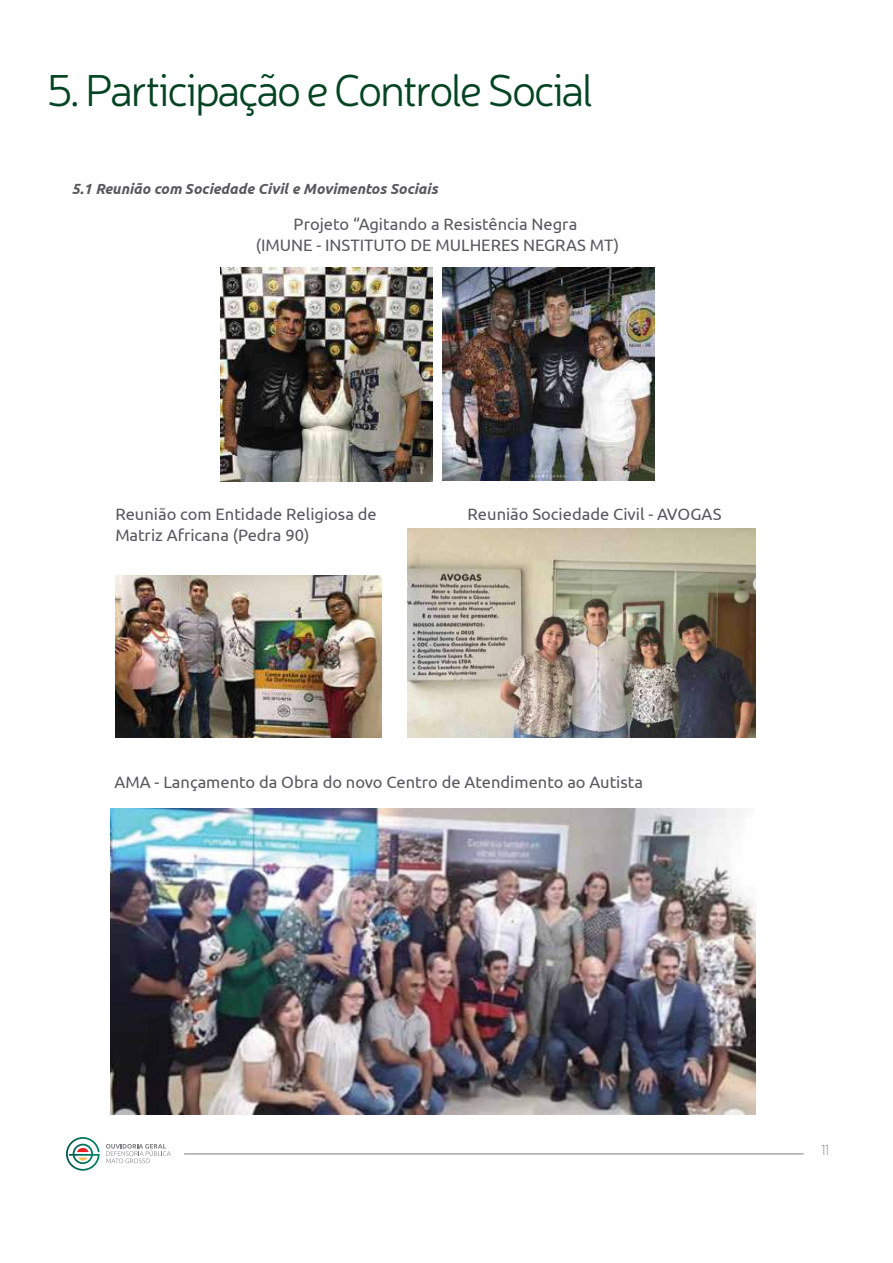
<style>
.page{position:relative;width:893px;height:1263px;background:#fff}
.page>*{position:absolute;margin:0;border:0;box-sizing:border-box;transform-origin:0 0}
.t1{font:300 45px "Neris";letter-spacing:-.05em;color:#054423}
.t2{font:16.5px/21px "Ubuntu";color:#58595b;text-align:center}
.t3{font:100 15px "Neris";color:#808285}
.t4{font:italic 700 14.7px "Ubuntu";color:#58595b}
</style>
<div class="page">
<svg style="left:66px;top:1137px;width:34px;height:34px"></svg>
<svg style="left:106px;top:1144px;width:65px;height:19px"></svg>
<hr style="left:184px;top:1153px;width:620px;height:1px;background:#a7a9ac">
<img style="left:442px;top:267px;width:213px;height:214px">
<img style="left:220px;top:267px;width:213px;height:214px">
<img style="left:115px;top:575px;width:267px;height:163px">
<img style="left:408px;top:529px;width:348px;height:209px">
<img style="left:111px;top:808px;width:645px;height:306px">
<h1 class="t1" style="left:46px;top:62px;width:549px">5. Participação e Controle Social</h1>
<p class="t4" style="left:71px;top:179px;width:368px">5.1 Reunião com Sociedade Civil e Movimentos Sociais</p>
<p class="t2" style="left:256px;top:213px;width:365px">Projeto “Agitando a Resistência Negra<br>(IMUNE - INSTITUTO DE MULHERES NEGRAS MT)</p>
<p class="t2" style="left:115px;top:503px;width:263px;text-align:left">Reunião com Entidade Religiosa de<br>Matriz Africana (Pedra 90)</p>
<p class="t2" style="left:468px;top:503px;width:255px">Reunião Sociedade Civil - AVOGAS</p>
<p class="t2" style="left:115px;top:771px;width:530px">AMA - Lançamento da Obra do novo Centro de Atendimento ao Autista</p>
<p class="t3" style="left:821px;top:1141px;width:10px">11</p>
</div>
